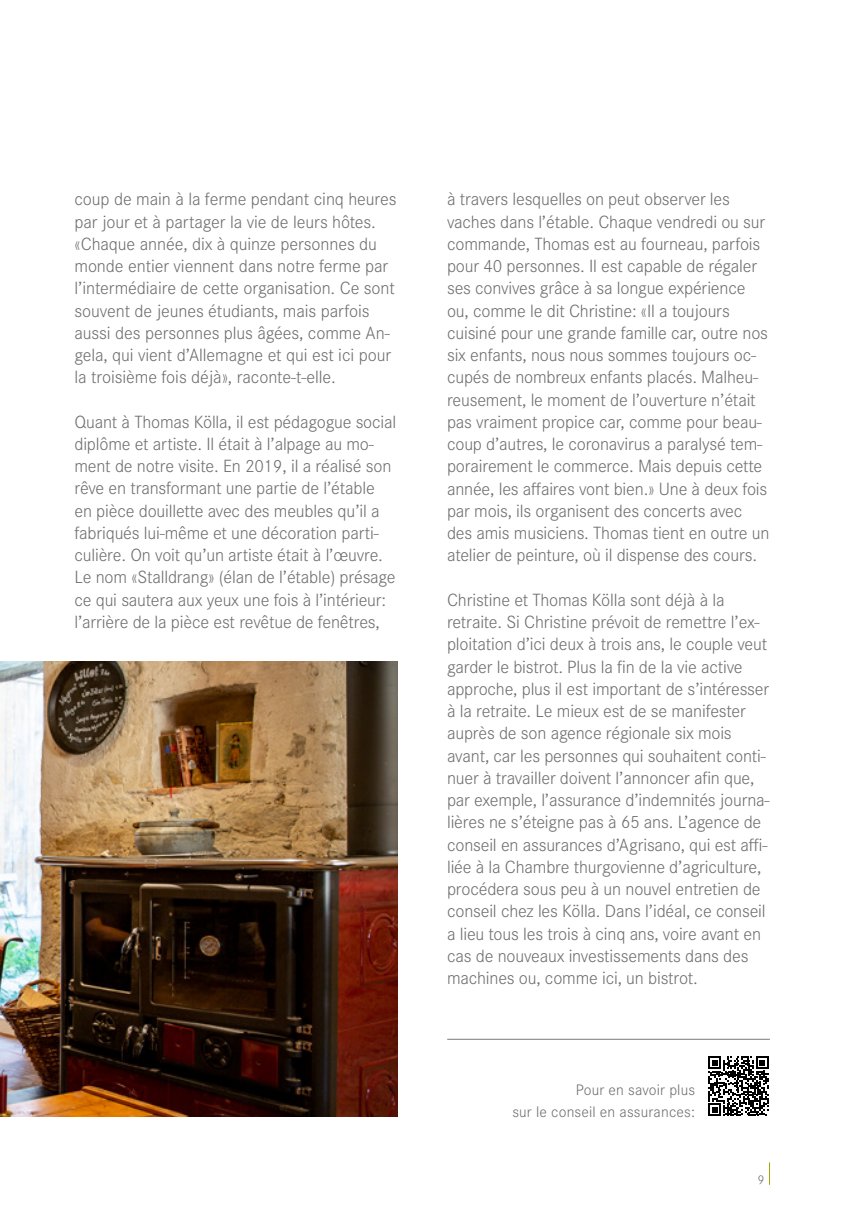
<style>
.page{position:relative;width:844px;height:1216px;background:#fff}
.page>*{position:absolute;margin:0;border:0;box-sizing:border-box;transform-origin:0 0}
.t1{font:300 18.38px/22.2px "Corporate S";letter-spacing:-.01em;color:#6e6e6e}
.t2{font:300 15.75px/22.2px "Corporate S";letter-spacing:.01em;color:#6e6e6e;text-align:right}
.t3{font:300 13.12px "Corporate S";color:#6e6e6e}
</style>
<div class="page">
<img style="left:0;top:661px;width:397px;height:455px">
<svg style="left:769px;top:1162px;width:1px;height:22px"></svg>
<hr style="left:447px;top:1038px;width:322px;height:1px;background:#7a7b7a">
<svg style="left:708px;top:1056px;width:60px;height:60px"></svg>
<p class="t1" style="left:74px;top:188px;width:324px">coup de main à la ferme pendant cinq heures par jour et à partager la vie de leurs hôtes. «Chaque année, dix à quinze personnes du monde entier viennent dans notre ferme par l’intermédiaire de cette organisation. Ce sont souvent de jeunes étudiants, mais parfois aussi des personnes plus âgées, comme An&shy;gela, qui vient d’Allemagne et qui est ici pour la troisième fois déjà», raconte-t-elle.</p>
<p class="t1" style="left:74px;top:410px;width:323px">Quant à Thomas Kölla, il est pédagogue social diplôme et artiste. Il était à l’alpage au mo&shy;ment de notre visite. En 2019, il a réalisé son rêve en transformant une partie de l’étable en pièce douillette avec des meubles qu’il a fabriqués lui-même et une décoration parti&shy;culière. On voit qu’un artiste était à l’œuvre.<br>Le nom «Stalldrang» (élan de l’étable) présage ce qui sautera aux yeux une fois à l’intérieur: l’arrière de la pièce est revêtue de fenêtres,</p>
<p class="t1" style="left:447px;top:188px;width:324px">à travers lesquelles on peut observer les vaches dans l’étable. Chaque vendredi ou sur commande, Thomas est au fourneau, parfois pour 40 personnes. Il est capable de régaler ses convives grâce à sa longue expérience ou, comme le dit Christine: «Il a toujours cuisiné pour une grande famille car, outre nos six enfants, nous nous sommes toujours oc&shy;cupés de nombreux enfants placés. Malheu&shy;reusement, le moment de l’ouverture n’était pas vraiment propice car, comme pour beau&shy;coup d’autres, le coronavirus a paralysé tem&shy;porairement le commerce. Mais depuis cette année, les affaires vont bien.» Une à deux fois par mois, ils organisent des concerts avec des amis musiciens. Thomas tient en outre un atelier de peinture, où il dispense des cours.</p>
<p class="t1" style="left:447px;top:588px;width:324px">Christine et Thomas Kölla sont déjà à la retraite. Si Christine prévoit de remettre l’ex&shy;ploitation d’ici deux à trois ans, le couple veut garder le bistrot. Plus la fin de la vie active approche, plus il est important de s’intéresser à la retraite. Le mieux est de se manifester auprès de son agence régionale six mois avant, car les personnes qui souhaitent conti&shy;nuer à travailler doivent l’annoncer afin que, par exemple, l’assurance d’indemnités journa&shy;lières ne s’éteigne pas à 65 ans. L’agence de conseil en assurances d’Agrisano, qui est affi&shy;liée à la Chambre thurgovienne d’agriculture, procédera sous peu à un nouvel entretien de conseil chez les Kölla. Dans l’idéal, ce conseil a lieu tous les trois à cinq ans, voire avant en cas de nouveaux investissements dans des machines ou, comme ici, un bistrot.</p>
<p class="t2" style="left:512px;top:1078px;width:184px">Pour en savoir plus<br>sur le conseil en assurances:</p>
<p class="t3" style="left:757px;top:1171px;width:8px">9</p>
</div>
